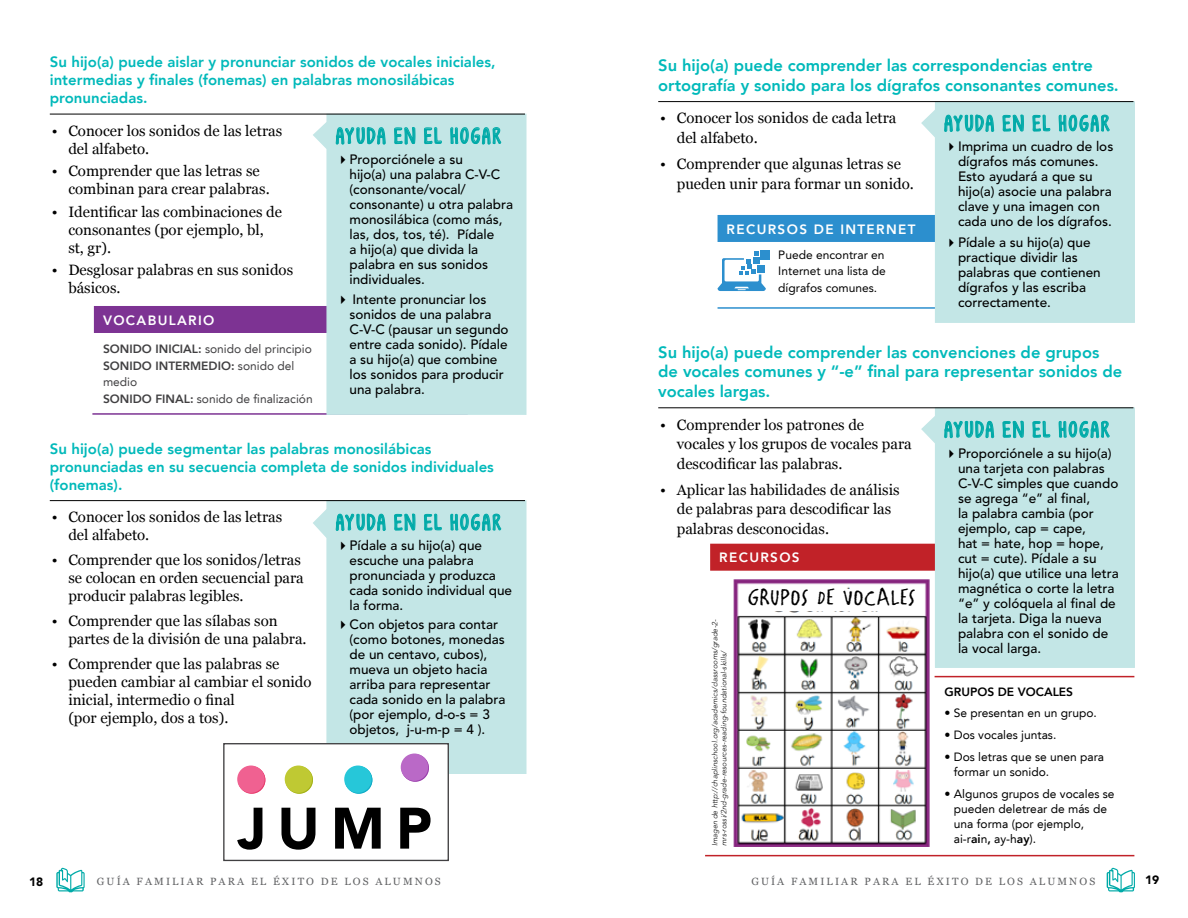
<style>
.page{position:relative;width:1188px;height:918px;background:#fff}
.page>*{position:absolute;margin:0;border:0;box-sizing:border-box;transform-origin:0 0}
.t1{font:25.5px "Litterbox ICG";color:#000}
.t2{font:22.5px "KG Empireof Dirt";letter-spacing:.105em;color:#00aaa8}
.t3{font:800 16.5px/19.5px "Avenir LT";color:#00b9ba}
.t4{font:15px/18px "Georgia";color:#000}
.t5{font:800 15px/18px "Avenir LT";color:#00b9ba}
.t6{font:500 13.5px/15px "Avenir";color:#000}
.t7{font:800 13.5px "Avenir LT";letter-spacing:.1em;color:#fff}
.t8{font:12px/15px "Avenir LT";color:#000}
.t9{font:12px/16.5px "Avenir LT";color:#414042}
.t10{font:12px/16.5px "Avenir LT Std";color:#000;text-align:justify}
.t11{font:800 12px "Avenir LT";color:#000}
.t12{font:900 12px "Avenir";color:#000}
.t13{font:10.5px "Georgia";letter-spacing:.2em;color:#616264}
.t14{font:italic 300 7.5px/9px "Avenir";color:#000}
.s1{font-weight:800}
</style>
<div class="page">
<div style="left:710px;top:544px;width:380px;height:27px;background:#c12228"></div>
<hr style="left:705px;top:855px;width:429px;height:1px;background:#c12228">
<hr style="left:935px;top:676px;width:199px;height:1px;background:#c12228">
<hr style="left:92px;top:413px;width:376px;height:2px;background:#7d3393">
<div style="left:94px;top:306px;width:277px;height:27px;background:#7d3393"></div>
<svg style="left:312px;top:113px;width:215px;height:302px;background:#c6e6e6"></svg>
<svg style="left:312px;top:500px;width:215px;height:274px;background:#c7e7e7"></svg>
<svg style="left:336px;top:127px;width:50px;height:57px;background:#addfdf"></svg>
<svg style="left:394px;top:113px;width:21px;height:31px"></svg>
<svg style="left:424px;top:127px;width:18px;height:17px"></svg>
<svg style="left:450px;top:127px;width:51px;height:57px;background:#acdede"></svg>
<svg style="left:336px;top:513px;width:50px;height:58px;background:#addfdf"></svg>
<svg style="left:394px;top:501px;width:21px;height:30px"></svg>
<svg style="left:424px;top:514px;width:18px;height:17px"></svg>
<svg style="left:450px;top:513px;width:51px;height:58px;background:#acdfde"></svg>
<div style="left:718px;top:215px;width:379px;height:27px;background:#2c8fce"></div>
<hr style="left:718px;top:307px;width:378px;height:2px;background:#2c8fce">
<div style="left:761px;top:251px;width:9px;height:9px;background:#2c8fce"></div>
<svg style="left:718px;top:251px;width:48px;height:40px"></svg>
<hr style="left:50px;top:114px;width:475px;height:1px;background:#000">
<hr style="left:50px;top:500px;width:475px;height:1px;background:#000">
<svg style="left:920px;top:101px;width:215px;height:222px;background:#c5e6e7"></svg>
<div style="left:920px;top:407px;width:215px;height:261px;background:#c3e6e6"></div>
<svg style="left:944px;top:114px;width:50px;height:58px;background:#addfdf"></svg>
<svg style="left:1002px;top:102px;width:22px;height:30px"></svg>
<svg style="left:1032px;top:115px;width:18px;height:17px"></svg>
<svg style="left:1059px;top:114px;width:51px;height:58px;background:#acdfde"></svg>
<svg style="left:944px;top:420px;width:50px;height:58px;background:#addfdf"></svg>
<svg style="left:1002px;top:408px;width:22px;height:30px"></svg>
<svg style="left:1032px;top:421px;width:18px;height:17px"></svg>
<svg style="left:1059px;top:420px;width:51px;height:58px;background:#acdfde"></svg>
<hr style="left:658px;top:101px;width:475px;height:1px;background:#000">
<hr style="left:658px;top:407px;width:475px;height:1px;background:#000">
<img style="left:733px;top:578px;width:198px;height:268px">
<div style="left:740px;top:589px;width:183px;height:22px;background:#fff"></div>
<div style="left:223px;top:743px;width:226px;height:118px;background:#fff;border:1px solid #414042"></div>
<svg style="left:237px;top:808px;width:194px;height:42px"></svg>
<svg style="left:238px;top:766px;width:27px;height:28px"></svg>
<div style="left:237px;top:766px;width:28px;height:27px;background:#f06191;border-radius:50%"></div>
<svg style="left:286px;top:766px;width:27px;height:28px"></svg>
<div style="left:285px;top:766px;width:27px;height:27px;background:#bfc933;border-radius:50%"></div>
<svg style="left:345px;top:766px;width:27px;height:28px"></svg>
<div style="left:344px;top:766px;width:28px;height:27px;background:#26c7d9;border-radius:50%"></div>
<svg style="left:402px;top:754px;width:27px;height:28px"></svg>
<div style="left:401px;top:754px;width:27px;height:27px;background:#ba69c7;border-radius:50%"></div>
<svg style="left:1107px;top:868px;width:28px;height:24px"></svg>
<svg style="left:56px;top:868px;width:29px;height:24px"></svg>
<p class="t5" style="left:50px;top:53px;width:447px">Su hijo(a) puede aislar y pronunciar sonidos de vocales iniciales, intermedias y finales (fonemas) en palabras monosilábicas pronunciadas.</p>
<p class="t4" style="left:68px;top:121px;width:215px;text-indent:-16px">• Conocer los sonidos de las letras del alfabeto.</p>
<p class="t4" style="left:68px;top:162px;width:203px;text-indent:-16px">• Comprender que las letras se combinan para crear palabras.</p>
<p class="t4" style="left:68px;top:202px;width:215px;text-indent:-16px">• Identificar las combinaciones de consonantes (por ejemplo, bl, st, gr).</p>
<p class="t4" style="left:68px;top:261px;width:226px;text-indent:-16px">• Desglosar palabras en sus sonidos básicos.</p>
<p class="t7" style="left:103px;top:312px;width:113px">VOCABULARIO</p>
<p class="t9" style="left:103px;top:341px;width:211px"><span class="s1">SONIDO INICIAL:</span> sonido del principio<br><span class="s1">SONIDO INTERMEDIO:</span> sonido del medio<br><span class="s1">SONIDO FINAL:</span> sonido de finalización</p>
<h2 class="t2" style="left:336px;top:123px;width:166px">AYUDA EN EL HOGAR</h2>
<p class="t6" style="left:350px;top:152px;width:165px;text-indent:-14px">✔Proporciónele a su<br>hijo(a) una palabra C-V-C (consonante/vocal/ consonante) u otra palabra monosilábica (como más, las, dos, tos, té). Pídale<br>a hijo(a) que divida la palabra en sus sonidos individuales.</p>
<p class="t6" style="left:350px;top:292px;width:161px;text-indent:-14px">✔ Intente pronunciar los sonidos de una palabra<br>C-V-C (pausar un segundo entre cada sonido). Pídale a su hijo(a) que combine los sonidos para producir una palabra.</p>
<p class="t5" style="left:50px;top:439px;width:446px">Su hijo(a) puede segmentar las palabras monosilábicas pronunciadas en su secuencia completa de sonidos individuales (fonemas).</p>
<p class="t4" style="left:68px;top:508px;width:215px;text-indent:-16px">• Conocer los sonidos de las letras del alfabeto.</p>
<p class="t4" style="left:68px;top:550px;width:237px;text-indent:-16px">• Comprender que los sonidos/letras se colocan en orden secuencial para producir palabras legibles.</p>
<p class="t4" style="left:68px;top:611px;width:240px;text-indent:-16px">• Comprender que las sílabas son partes de la división de una palabra.</p>
<p class="t4" style="left:68px;top:654px;width:245px;text-indent:-16px">• Comprender que las palabras se pueden cambiar al cambiar el sonido inicial, intermedio o final<br>(por ejemplo, dos a tos).</p>
<h2 class="t2" style="left:336px;top:510px;width:166px">AYUDA EN EL HOGAR</h2>
<p class="t6" style="left:350px;top:538px;width:164px;text-indent:-14px">✔Pídale a su hijo(a) que escuche una palabra pronunciada y produzca cada sonido individual que la forma.</p>
<p class="t6" style="left:350px;top:617px;width:157px;text-indent:-14px">✔Con objetos para contar (como botones, monedas de un centavo, cubos), mueva un objeto hacia arriba para representar cada sonido en la palabra (por ejemplo, d-o-s = 3 objetos, j-u-m-p = 4 ).</p>
<p class="t3" style="left:658px;top:56px;width:462px">Su hijo(a) puede comprender las correspondencias entre ortografía y sonido para los dígrafos consonantes comunes.</p>
<p class="t4" style="left:677px;top:108px;width:221px;line-height:19.5px;text-indent:-16px">• Conocer los sonidos de cada letra del alfabeto.</p>
<p class="t4" style="left:677px;top:154px;width:239px;line-height:19.5px;text-indent:-16px">• Comprender que algunas letras se pueden unir para formar un sonido.</p>
<p class="t7" style="left:727px;top:221px;width:190px">RECURSOS DE INTERNET</p>
<p class="t10" style="left:778px;top:246px;width:109px">Puede encontrar en Internet una lista de dígrafos comunes.</p>
<h2 class="t2" style="left:945px;top:111px;width:166px">AYUDA EN EL HOGAR</h2>
<p class="t6" style="left:958px;top:140px;width:157px;text-indent:-14px">✔Imprima un cuadro de los dígrafos más comunes.<br>Esto ayudará a que su hijo(a) asocie una palabra clave y una imagen con cada uno de los dígrafos.</p>
<p class="t6" style="left:958px;top:235px;width:144px;text-indent:-14px">✔Pídale a su hijo(a) que practique dividir las palabras que contienen dígrafos y las escriba correctamente.</p>
<p class="t3" style="left:658px;top:342px;width:466px">Su hijo(a) puede comprender las convenciones de grupos de vocales comunes y “-e” final para representar sonidos de vocales largas.</p>
<p class="t4" style="left:677px;top:414px;width:237px;line-height:19.5px;text-indent:-16px">• Comprender los patrones de vocales y los grupos de vocales para descodificar las palabras.</p>
<p class="t4" style="left:677px;top:479px;width:224px;line-height:19.5px;text-indent:-16px">• Aplicar las habilidades de análisis de palabras para descodificar las palabras desconocidas.</p>
<h2 class="t2" style="left:945px;top:417px;width:166px">AYUDA EN EL HOGAR</h2>
<p class="t6" style="left:958px;top:446px;width:162px;text-indent:-14px">✔Proporciónele a su hijo(a) una tarjeta con palabras<br>C-V-C simples que cuando se agrega “e” al final,<br>la palabra cambia (por ejemplo, cap = cape,<br>hat = hate, hop = hope, cut = cute). Pídale a su hijo(a) que utilice una letra magnética o corte la letra “e” y colóquela al final de la tarjeta. Diga la nueva palabra con el sonido de la vocal larga.</p>
<p class="t7" style="left:719px;top:550px;width:82px">RECURSOS</p>
<h1 class="t1" style="left:748px;top:580px;width:169px">GRUPOS DE VOCALES</h1>
<p class="t14" style="left:710px;top:846px;width:228px;rotate:-90deg">Imagen de http://chaplinschool.org/academics/classrooms/grade-2- mrs-rossi/2nd-grade-resources-reading-foundational-skills/</p>
<p class="t11" style="left:945px;top:684px;width:130px">GRUPOS DE VOCALES</p>
<p class="t8" style="left:945px;top:706px;width:154px">• Se presentan en un grupo.</p>
<p class="t8" style="left:945px;top:728px;width:113px">• Dos vocales juntas.</p>
<p class="t8" style="left:954px;top:749px;width:152px;text-indent:-9px">• Dos letras que se unen para formar un sonido.</p>
<p class="t8" style="left:954px;top:786px;width:162px;text-indent:-9px">• Algunos grupos de vocales se pueden deletrear de más de una forma (por ejemplo, ai-r<span class="s1">ai</span>n<span class="s1">,</span> ay-h<span class="s1">ay</span>).</p>
<p class="t12" style="left:29px;top:874px;width:16px">18</p>
<p class="t13" style="left:97px;top:873px;width:345px">GUÍA FAMILIAR PARA EL ÉXITO DE LOS ALUMNOS</p>
<p class="t13" style="left:751px;top:873px;width:345px">GUÍA FAMILIAR PARA EL ÉXITO DE LOS ALUMNOS</p>
<p class="t12" style="left:1145px;top:873px;width:16px">19</p>
</div>
